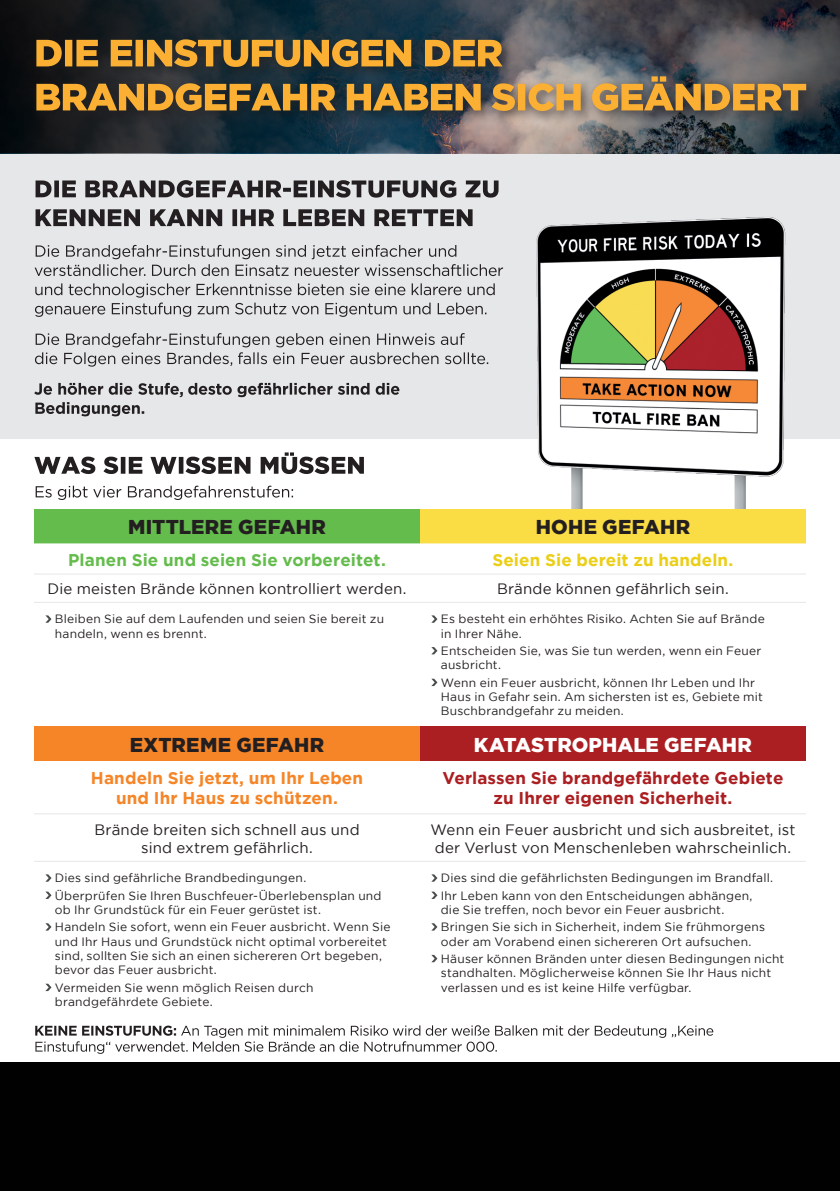
<style>
.page{position:relative;width:840px;height:1191px;background:#fff}
.page>*{position:absolute;margin:0;border:0;box-sizing:border-box;transform-origin:0 0}
.t1{font:900 20px "Gotham";letter-spacing:.015em;color:#231f20}
.t2{font:900 20px "Gotham";letter-spacing:.005em;color:#fff}
.t3{font:700 17px/20.4px "Gotham";letter-spacing:.005em;color:#ab1e21;text-align:center}
.t4{font:700 17px/20.4px "Gotham";letter-spacing:.01em;color:#f58527;text-align:center}
.t5{font:700 17px "Gotham";letter-spacing:.005em;color:#64bc4c}
.t6{font:700 17px "Gotham";letter-spacing:.005em;color:#ebce16}
.t7{font:15px/18px "Gotham";letter-spacing:.01em;color:#231f20;text-align:center}
.t8{font:12px/14.4px "Gotham";letter-spacing:.02em;color:#231f20}
</style>
<div class="page">
<div style="left:0;top:1062px;width:839px;height:129px;background:#010101"></div>
<div style="left:0;top:153px;width:839px;height:286px;background:#e6e7e9"></div>
<svg style="left:0;top:0;width:839px;height:153px"></svg>
<img style="left:503px;top:217px;width:303px;height:327px">
<div style="left:29px;top:69px;width:791px;height:57px;background:#231f20;opacity:.75"></div>
<svg style="left:36px;top:76px;width:769px;height:35px"></svg>
<div style="left:29px;top:33px;width:486px;height:48px;background:#231f20;opacity:.75"></div>
<svg style="left:36px;top:39px;width:466px;height:28px"></svg>
<svg style="left:34px;top:383px;width:365px;height:33px"></svg>
<svg style="left:35px;top:333px;width:453px;height:34px"></svg>
<svg style="left:35px;top:283px;width:459px;height:34px"></svg>
<svg style="left:35px;top:245px;width:468px;height:31px"></svg>
<svg style="left:36px;top:209px;width:436px;height:17px"></svg>
<svg style="left:36px;top:180px;width:462px;height:18px"></svg>
<svg style="left:36px;top:485px;width:257px;height:15px"></svg>
<svg style="left:34px;top:452px;width:330px;height:22px"></svg>
<div style="left:34px;top:509px;width:386px;height:34px;background:#64bc4c"></div>
<div style="left:420px;top:509px;width:385px;height:34px;background:#fadc45"></div>
<svg style="left:34px;top:543px;width:771px;height:32px"></svg>
<div style="left:34px;top:727px;width:386px;height:34px;background:#f58527"></div>
<div style="left:420px;top:727px;width:385px;height:34px;background:#ab1e21"></div>
<hr style="left:34px;top:602px;width:386px;height:1px;background:#e6e7e9">
<hr style="left:420px;top:602px;width:385px;height:1px;background:#e6e7e9">
<hr style="left:34px;top:861px;width:386px;height:1px;background:#e6e7e9">
<hr style="left:420px;top:861px;width:385px;height:1px;background:#e6e7e9">
<hr style="left:34px;top:573px;width:386px;height:1px;background:#e6e7e9">
<hr style="left:420px;top:573px;width:385px;height:1px;background:#e6e7e9">
<hr style="left:34px;top:813px;width:386px;height:1px;background:#e6e7e9">
<hr style="left:420px;top:813px;width:385px;height:1px;background:#e6e7e9">
<svg style="left:45px;top:615px;width:6px;height:8px"></svg>
<svg style="left:431px;top:615px;width:6px;height:8px"></svg>
<svg style="left:431px;top:647px;width:6px;height:7px"></svg>
<svg style="left:431px;top:678px;width:6px;height:8px"></svg>
<svg style="left:45px;top:874px;width:6px;height:7px"></svg>
<svg style="left:45px;top:891px;width:6px;height:8px"></svg>
<svg style="left:45px;top:923px;width:6px;height:7px"></svg>
<svg style="left:45px;top:983px;width:6px;height:8px"></svg>
<svg style="left:431px;top:874px;width:6px;height:7px"></svg>
<svg style="left:431px;top:891px;width:6px;height:8px"></svg>
<svg style="left:431px;top:923px;width:6px;height:7px"></svg>
<svg style="left:431px;top:955px;width:6px;height:7px"></svg>
<svg style="left:35px;top:1025px;width:678px;height:28px"></svg>
<p class="t1" style="left:128px;top:513px;width:199px">MITTLERE GEFAHR</p>
<p class="t1" style="left:535px;top:513px;width:156px">HOHE GEFAHR</p>
<p class="t5" style="left:68px;top:548px;width:319px">Planen Sie und seien Sie vorbereitet.</p>
<p class="t6" style="left:492px;top:548px;width:242px">Seien Sie bereit zu handeln.</p>
<p class="t7" style="left:48px;top:579px;width:360px">Die meisten Brände können kontrolliert werden.</p>
<p class="t7" style="left:496px;top:579px;width:233px">Brände können gefährlich sein.</p>
<p class="t8" style="left:55px;top:611px;width:330px">Bleiben Sie auf dem Laufenden und seien Sie bereit zu handeln, wenn es brennt.</p>
<p class="t8" style="left:440px;top:611px;width:325px">Es besteht ein erhöhtes Risiko. Achten Sie auf Brände in Ihrer Nähe.</p>
<p class="t8" style="left:440px;top:643px;width:322px">Entscheiden Sie, was Sie tun werden, wenn ein Feuer ausbricht.</p>
<p class="t8" style="left:440px;top:675px;width:323px">Wenn ein Feuer ausbricht, können Ihr Leben und Ihr<br>Haus in Gefahr sein. Am sichersten ist es, Gebiete mit<br>Buschbrandgefahr zu meiden.</p>
<h1 class="t1" style="left:130px;top:731px;width:196px">EXTREME GEFAHR</h1>
<h1 class="t2" style="left:473px;top:731px;width:279px">KATASTROPHALE GEFAHR</h1>
<h2 class="t4" style="left:91px;top:767px;width:273px">Handeln Sie jetzt, um Ihr Leben und Ihr Haus zu schützen.</h2>
<h2 class="t3" style="left:442px;top:767px;width:342px">Verlassen Sie brandgefährdete Gebiete zu Ihrer eigenen Sicherheit.</h2>
<p class="t7" style="left:94px;top:820px;width:266px">Brände breiten sich schnell aus und sind extrem gefährlich.</p>
<p class="t7" style="left:430px;top:820px;width:366px;text-align:left">Wenn ein Feuer ausbricht und sich ausbreitet, ist der Verlust von Menschenleben wahrscheinlich.</p>
<p class="t8" style="left:55px;top:869px;width:328px;line-height:17.2px">Dies sind gefährliche Brandbedingungen.<br>Überprüfen Sie Ihren Buschfeuer-Überlebensplan und</p>
<p class="t8" style="left:55px;top:901px;width:337px;line-height:17.2px">ob Ihr Grundstück für ein Feuer gerüstet ist.<br>Handeln Sie sofort, wenn ein Feuer ausbricht. Wenn Sie</p>
<p class="t8" style="left:55px;top:934px;width:333px">und Ihr Haus und Grundstück nicht optimal vorbereitet sind, sollten Sie sich an einen sichereren Ort begeben, bevor das Feuer ausbricht.</p>
<p class="t8" style="left:55px;top:980px;width:260px">Vermeiden Sie wenn möglich Reisen durch brandgefährdete Gebiete.</p>
<p class="t8" style="left:440px;top:869px;width:333px;line-height:17.2px">Dies sind die gefährlichsten Bedingungen im Brandfall.<br>Ihr Leben kann von den Entscheidungen abhängen,</p>
<p class="t8" style="left:440px;top:901px;width:325px;line-height:17.2px">die Sie treffen, noch bevor ein Feuer ausbricht.<br>Bringen Sie sich in Sicherheit, indem Sie frühmorgens</p>
<p class="t8" style="left:440px;top:932px;width:345px;line-height:17.2px">oder am Vorabend einen sichereren Ort aufsuchen.<br>Häuser können Bränden unter diesen Bedingungen nicht</p>
<p class="t8" style="left:440px;top:965px;width:332px">standhalten. Möglicherweise können Sie Ihr Haus nicht verlassen und es ist keine Hilfe verfügbar.</p>
</div>
